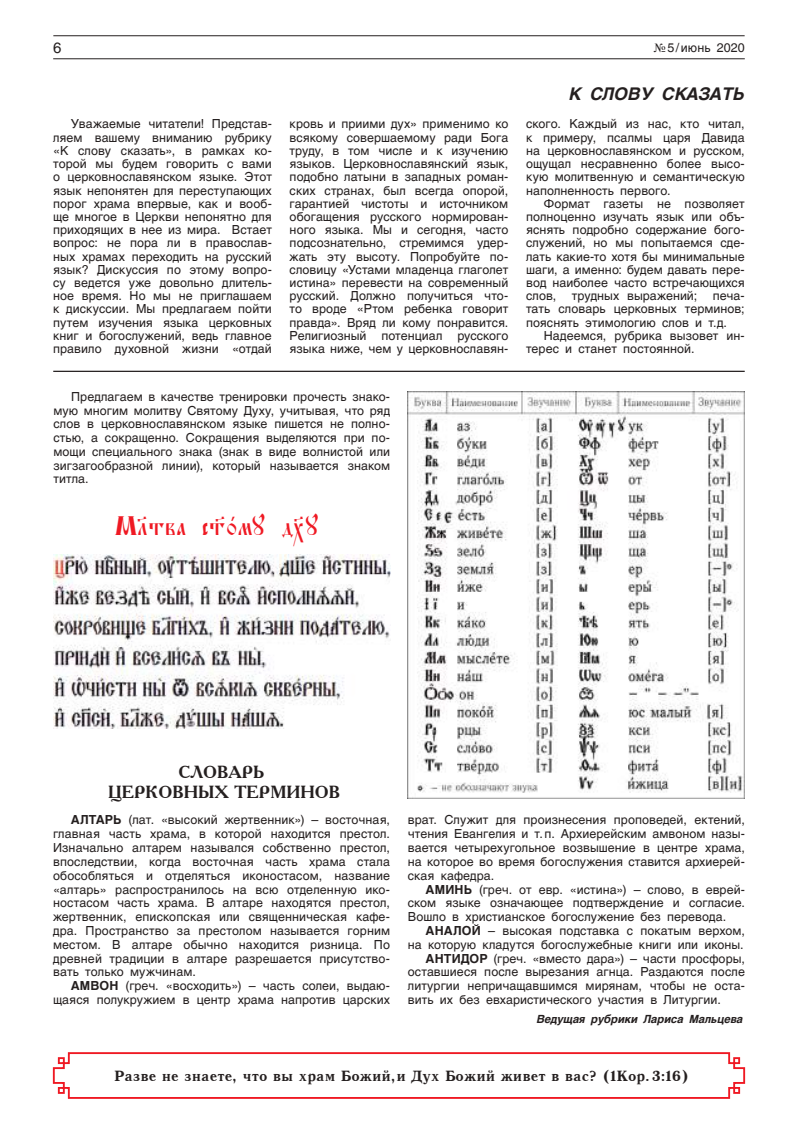
<style>
.page{position:relative;width:798px;height:1134px;background:#fff}
.page>*{position:absolute;margin:0;border:0;box-sizing:border-box;transform-origin:0 0}
.t1{font:30px "Feofan Ucs";color:#ef1923}
.t2{font:700 17.5px/20px "Academy ACTT";color:#241f1f;text-align:center}
.t3{font:italic 700 17.5px "AG Helvetica Cyr";color:#241f1f}
.t4{font:700 15px "Antiqua";color:#241f1f}
.t5{font:15px "AG Helvetica Cyr Roman";color:#241f1f}
.t6{font:12.5px/13.2px "AG Helvetica Cyr Roman";letter-spacing:.005em;color:#241f1f;text-align:justify}
.t7{font:italic 700 11.25px "AG Helvetica Cyr";color:#241f1f}
.s1{font-family:"Times New Roman"}
.s2{font-family:"AG Helvetica Cyr";font-weight:700}
</style>
<div class="page">
<hr style="left:53px;top:58px;width:691px;height:1px;background:#241f1f">
<hr style="left:53px;top:35px;width:691px;height:1px;background:#241f1f">
<svg style="left:52px;top:1052px;width:693px;height:47px"></svg>
<hr style="left:53px;top:371px;width:691px;height:1px;background:#241f1f">
<img style="left:408px;top:392px;width:336px;height:406px">
<img style="left:53px;top:555px;width:337px;height:173px">
<p class="t5" style="left:53px;top:39px;width:10px">6</p>
<p class="t6" style="left:653px;top:41px;width:92px"><span class="s1">№</span> 5/июнь 2020</p>
<h2 class="t3" style="left:569px;top:84px;width:177px">К СЛОВУ СКАЗАТЬ</h2>
<p class="t6" style="left:53px;top:118px;width:220px;text-indent:18px">Уважаемые читатели! Представ&shy;ляем вашему вниманию рубрику «К слову сказать», в рамках ко&shy;торой мы будем говорить с вами о церковнославянском языке. Этот язык непонятен для переступающих порог храма впервые, как и вооб&shy;ще многое в Церкви непонятно для приходящих в нее из мира. Встает вопрос: не пора ли в православ&shy;ных храмах переходить на русский язык? Дискуссия по этому вопро&shy;су ведется уже довольно длитель&shy;ное время. Но мы не приглашаем к дискуссии. Мы предлагаем пойти путем изучения языка церковных книг и богослужений, ведь главное правило духовной жизни «отдай</p>
<p class="t6" style="left:289px;top:118px;width:220px">кровь и приими дух» применимо ко всякому совершаемому ради Бога труду, в том числе и к изучению языков. Церковнославянский язык, подобно латыни в западных роман&shy;ских странах, был всегда опорой, гарантией чистоты и источником обогащения русского нормирован&shy;ного языка. Мы и сегодня, часто подсознательно, стремимся удер&shy;жать эту высоту. Попробуйте по&shy;словицу «Устами младенца глаголет истина» перевести на современный русский. Должно получиться что&shy;то вроде «Ртом ребенка говорит правда». Вряд ли кому понравится.<br>Религиозный потенциал русского языка ниже, чем у церковнославян-</p>
<p class="t6" style="left:526px;top:118px;width:220px">ского. Каждый из нас, кто читал, к примеру, псалмы царя Давида на церковнославянском и русском, ощущал несравненно более высо&shy;кую молитвенную и семантическую наполненность первого.</p>
<p class="t6" style="left:526px;top:197px;width:220px;text-indent:18px">Формат газеты не позволяет полноценно изучать язык или объ&shy;яснять подробно содержание бого&shy;служений, но мы попытаемся сде&shy;лать какие-то хотя бы минимальные шаги, а именно: будем давать пере&shy;вод наиболее часто встречающихся слов, трудных выражений; печа&shy;тать словарь церковных терминов; пояснять этимологию слов и т.д.</p>
<p class="t6" style="left:526px;top:329px;width:220px;text-indent:18px">Надеемся, рубрика вызовет ин&shy;терес и станет постоянной.</p>
<p class="t6" style="left:53px;top:390px;width:338px;line-height:13.8px;text-indent:18px">Предлагаем в качестве тренировки прочесть знако&shy;мую многим молитву Святому Духу, учитывая, что ряд слов в церковнославянском языке пишется не полно&shy;стью, а сокращенно. Сокращения выделяются при по&shy;мощи специального знака (знак в виде волнистой или зигзагообразной линии), который называется знаком титла.</p>
<h1 class="t1" style="left:114px;top:505px;width:206px">Мл7тва ст7о1му дх7у</h1>
<h2 class="t2" style="left:108px;top:761px;width:233px">СЛОВАРЬ<br>ЦЕРКОВНЫХ ТЕРМИНОВ</h2>
<p class="t6" style="left:53px;top:813px;width:338px;line-height:13.9px;text-indent:18px"><span class="s2">АЛТАРЬ</span> (лат. «высокий жертвенник») – восточная, главная часть храма, в которой находится престол.<br>Изначально алтарем назывался собственно престол, впоследствии, когда восточная часть храма стала обособляться и отделяться иконостасом, название «алтарь» распространилось на всю отделенную ико&shy;ностасом часть храма. В алтаре находятся престол, жертвенник, епископская или священническая кафе&shy;дра. Пространство за престолом называется горним местом. В алтаре обычно находится ризница. По древней традиции в алтаре разрешается присутство&shy;вать только мужчинам.</p>
<p class="t6" style="left:53px;top:979px;width:338px;line-height:13.9px;text-align:right"><span class="s2">АМВОН</span> (греч. «восходить») – часть солеи, выдаю&shy;щаяся полукружием в центр храма напротив царских</p>
<p class="t6" style="left:407px;top:813px;width:338px;line-height:13.9px">врат. Служит для произнесения проповедей, ектений, чтения Евангелия и т.п. Архиерейским амвоном назы&shy;вается четырехугольное возвышение в центре храма, на которое во время богослужения ставится архиерей&shy;ская кафедра.</p>
<p class="t6" style="left:407px;top:882px;width:338px;line-height:13.9px;text-indent:18px"><span class="s2">АМИНЬ</span> (греч. от евр. «истина») – слово, в еврей&shy;ском языке означающее подтверждение и согласие.<br>Вошло в христианское богослужение без перевода.</p>
<p class="t6" style="left:425px;top:924px;width:321px"><span class="s2">АНАЛОЙ</span> – высокая подставка с покатым верхом,</p>
<p class="t6" style="left:407px;top:938px;width:337px">на которую кладутся богослужебные книги или иконы.</p>
<p class="t6" style="left:425px;top:952px;width:321px"><span class="s2">АНТИДОР</span> (греч. «вместо дара») – части просфоры,</p>
<p class="t6" style="left:407px;top:965px;width:338px">оставшиеся после вырезания агнца. Раздаются после</p>
<p class="t6" style="left:407px;top:979px;width:338px">литургии непричащавшимся мирянам, чтобы не оста-</p>
<p class="t6" style="left:407px;top:993px;width:314px">вить их без евхаристического участия в Литургии.</p>
<p class="t7" style="left:536px;top:1013px;width:208px">Ведущая рубрики Лариса Мальцева</p>
<p class="t4" style="left:114px;top:1068px;width:576px">Разве не знаете, что вы храм Божий,и Дух Божий живет в вас? (1Кор.3:16)</p>
</div>
